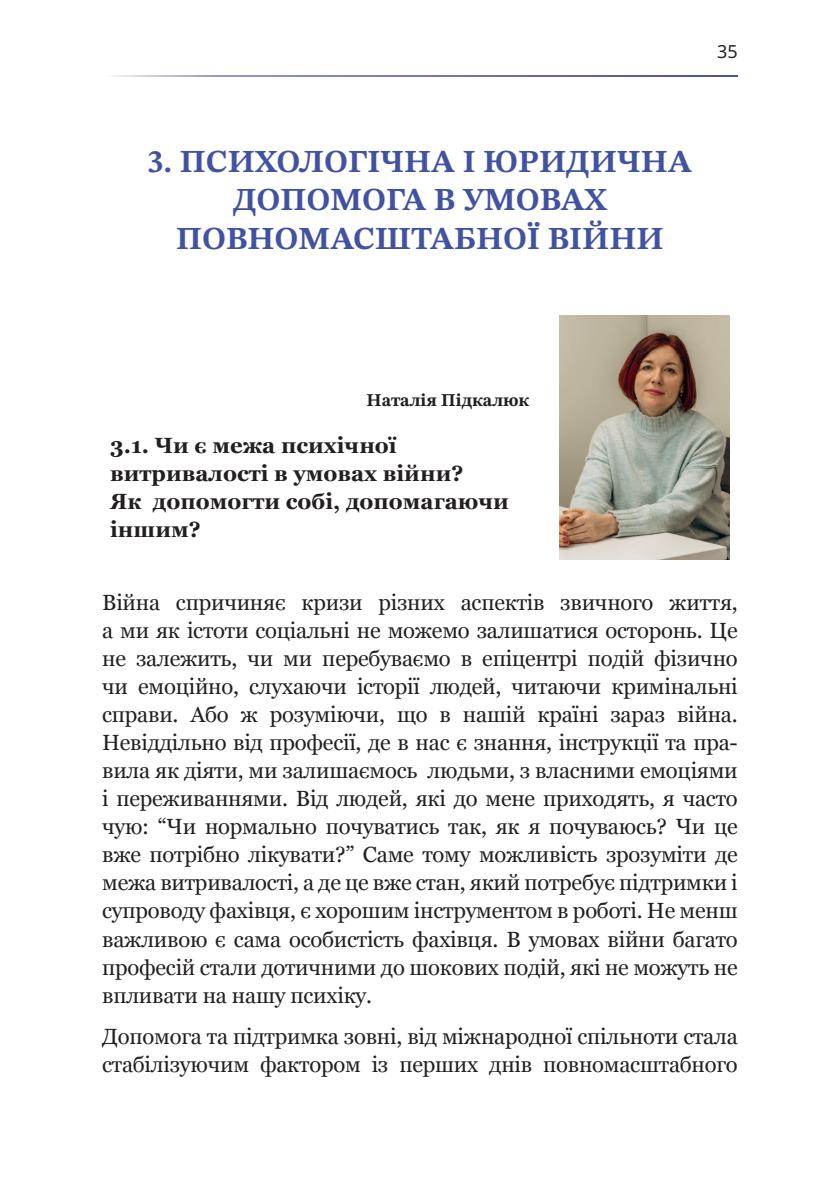
<style>
.page{position:relative;width:840px;height:1191px;background:#fff}
.page>*{position:absolute;margin:0;border:0;box-sizing:border-box;transform-origin:0 0}
.t1{font:32px/38.4px "STIX Two Text";color:#4252a3;text-align:center}
.t2{font:22px/28px "Georgia";letter-spacing:-.01em;color:#231f20;text-align:justify}
.t3{font:700 22px/28px "Georgia";color:#231f20}
.t4{font:18px "STIX Two Text";color:#231f20}
.t5{font:18px "Noto Sans";color:#231f20}
</style>
<div class="page">
<svg style="left:113px;top:75px;width:624px;height:2px"></svg>
<img style="left:559px;top:316px;width:170px;height:243px">
<p class="t5" style="left:716px;top:39px;width:22px">35</p>
<h1 class="t1" style="left:148px;top:142px;width:545px">3. ПСИХОЛОГІЧНА І ЮРИДИЧНА<br>ДОПОМОГА В УМОВАХ<br>ПОВНОМАСШТАБНОЇ ВІЙНИ</h1>
<p class="t4" style="left:366px;top:387px;width:164px">Наталія Підкалюк</p>
<p class="t3" style="left:110px;top:430px;width:400px">3.1. Чи є межа психічної витривалості в умовах війни?<br>Як допомогти собі, допомагаючи іншим?</p>
<p class="t2" style="left:102px;top:588px;width:636px">Війна спричиняє кризи різних аспектів звичного життя, а ми як істоти соціальні не можемо залишатися осторонь. Це не залежить, чи ми перебуваємо в епіцентрі подій фізично чи емоційно, слухаючи історії людей, читаючи кримінальні справи. Або ж розуміючи, що в нашій країні зараз війна.<br>Невіддільно від професії, де в нас є знання, інструкції та пра&shy;вила як діяти, ми залишаємось людьми, з власними емоціями і переживаннями. Від людей, які до мене приходять, я часто чую: “Чи нормально почуватись так, як я почуваюсь? Чи це вже потрібно лікувати?” Саме тому можливість зрозуміти де межа витривалості, а де це вже стан, який потребує підтримки і супроводу фахівця, є хорошим інструментом в роботі. Не менш важливою є сама особистість фахівця. В умовах війни багато професій стали дотичними до шокових подій, які не можуть не впливати на нашу психіку.</p>
<p class="t2" style="left:102px;top:1021px;width:636px">Допомога та підтримка зовні, від міжнародної спільноти стала стабілізуючим фактором із перших днів повномасштабного</p>
</div>
